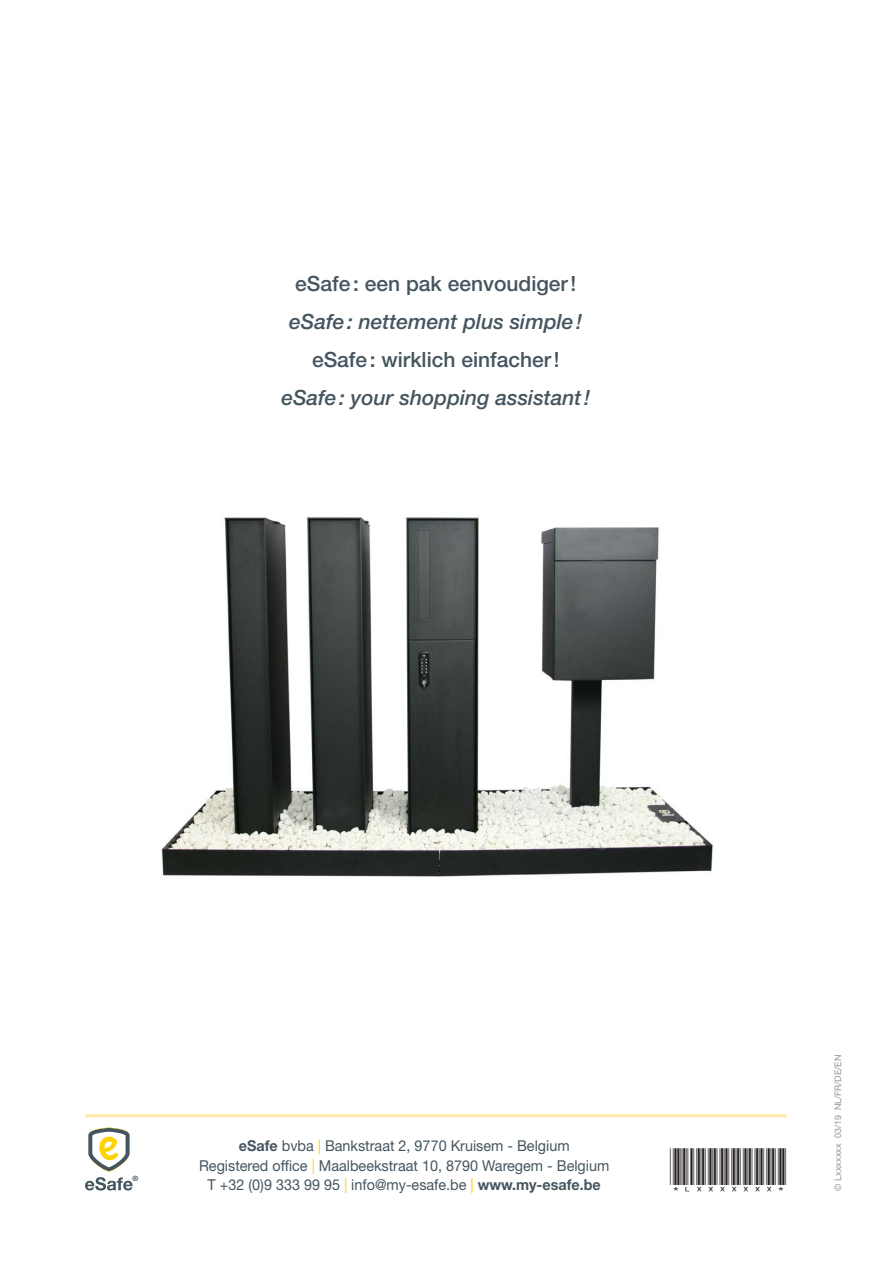
<style>
.page{position:relative;width:893px;height:1263px;background:#fff}
.page>*{position:absolute;margin:0;border:0;box-sizing:border-box;transform-origin:0 0}
.T2{font:italic 500 21px "Helvetica Neue LT Std";color:#45555f}
.T2-2{font:500 21px "Helvetica Neue LT Std";color:#45555f}
.t1{font:15px "Helvetica Neue LT Std";color:#45555f;scale:.96 1}
.t2{font:12px "ID Automation HC39 M";color:#231f20}
.Standaard{font:9px "Helvetica Neue LT Std";color:#939598}
.t3{font:700 7.35px "Helvetica Neue LT Std";color:#45555f}
.s1{font-weight:700}
.s2{color:#fed304}
</style>
<div class="page">
<hr style="left:85px;top:1114px;width:702px;height:3px;background:#ffeba9">
<img style="left:161px;top:517px;width:552px;height:360px">
<svg style="left:88px;top:1127px;width:42px;height:44px"></svg>
<svg style="left:85px;top:1177px;width:48px;height:13px"></svg>
<p class="T2-2" style="left:295px;top:271px;width:283px">eSafe: een pak eenvoudiger!</p>
<p class="T2" style="left:289px;top:309px;width:295px">eSafe: nettement plus simple!</p>
<p class="T2-2" style="left:312px;top:347px;width:249px">eSafe: wirklich einfacher!</p>
<p class="T2" style="left:281px;top:385px;width:311px">eSafe: your shopping assistant!</p>
<p class="t3" style="left:133px;top:1173px;width:7px">®</p>
<p class="t1" style="left:239px;top:1137px;width:346px"><span class="s1">eSafe</span> bvba <span class="s2">|</span> Bankstraat 2, 9770 Kruisem - Belgium</p>
<p class="t1" style="left:199px;top:1156px;width:429px">Registered office <span class="s2">|</span> Maalbeekstraat 10, 8790 Waregem - Belgium</p>
<p class="t1" style="left:208px;top:1176px;width:411px">T +32 (0)9 333 99 95 <span class="s2">|</span> info@my-esafe.be <span class="s2">|</span> <span class="s1">www.my-esafe.be</span></p>
<p class="t2" style="left:670px;top:1173px;width:118px">*LXXXXXXX*</p>
<p class="Standaard" style="left:833px;top:1191px;width:138px;rotate:-90deg">© Lxxxxxxx 03/19 NL/FR/DE/EN</p>
</div>
